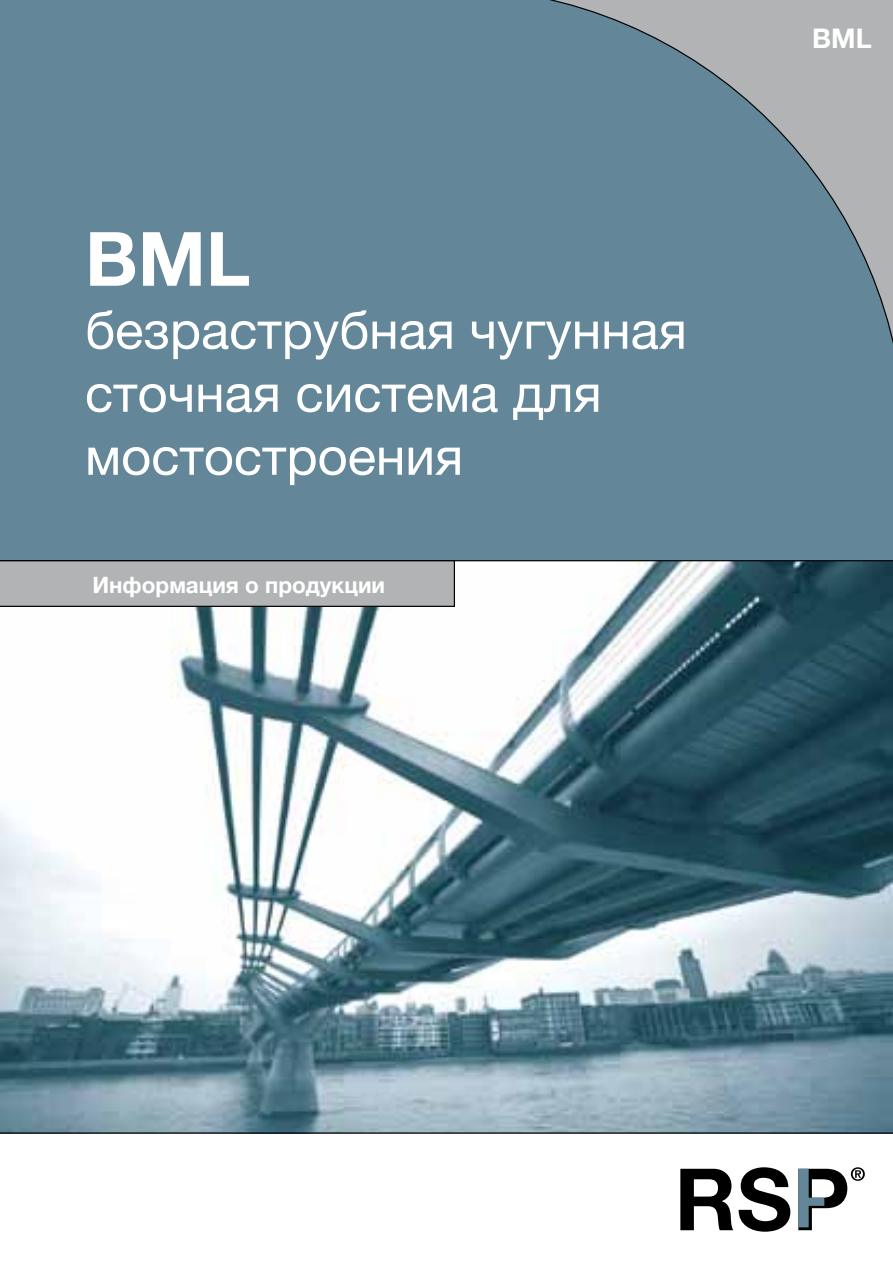
<style>
.page{position:relative;width:893px;height:1263px;background:#fff}
.page>*{position:absolute;margin:0;border:0;box-sizing:border-box;transform-origin:0 0}
.t1{font:700 75px "Helvetica Neue";color:#fff}
.t2{font:52.5px/63px "Helvetica Neue";color:#fff}
.t3{font:700 27px "Helvetica Neue";color:#fff}
.t4{font:700 22.5px "Helvetica Neue";color:#fff}
</style>
<div class="page">
<img style="left:0;top:561px;width:893px;height:571px">
<div style="left:0;top:0;width:893px;height:561px;background:#638798"></div>
<svg style="left:680px;top:1167px;width:110px;height:65px"></svg>
<svg style="left:798px;top:1167px;width:67px;height:63px"></svg>
<hr style="left:0;top:1132px;width:893px;height:1px;background:#000">
<svg style="left:433px;top:0;width:460px;height:514px;background:#6e8d9b"></svg>
<svg style="left:0;top:560px;width:455px;height:47px;background:#a7a9aa"></svg>
<h1 class="t1" style="left:85px;top:200px;width:167px">BML</h1>
<p class="t2" style="left:85px;top:302px;width:603px">безраструбная чугунная сточная система для мостостроения</p>
<p class="t4" style="left:92px;top:567px;width:294px">Информация о продукции</p>
<p class="t3" style="left:812px;top:17px;width:61px">BML</p>
</div>
